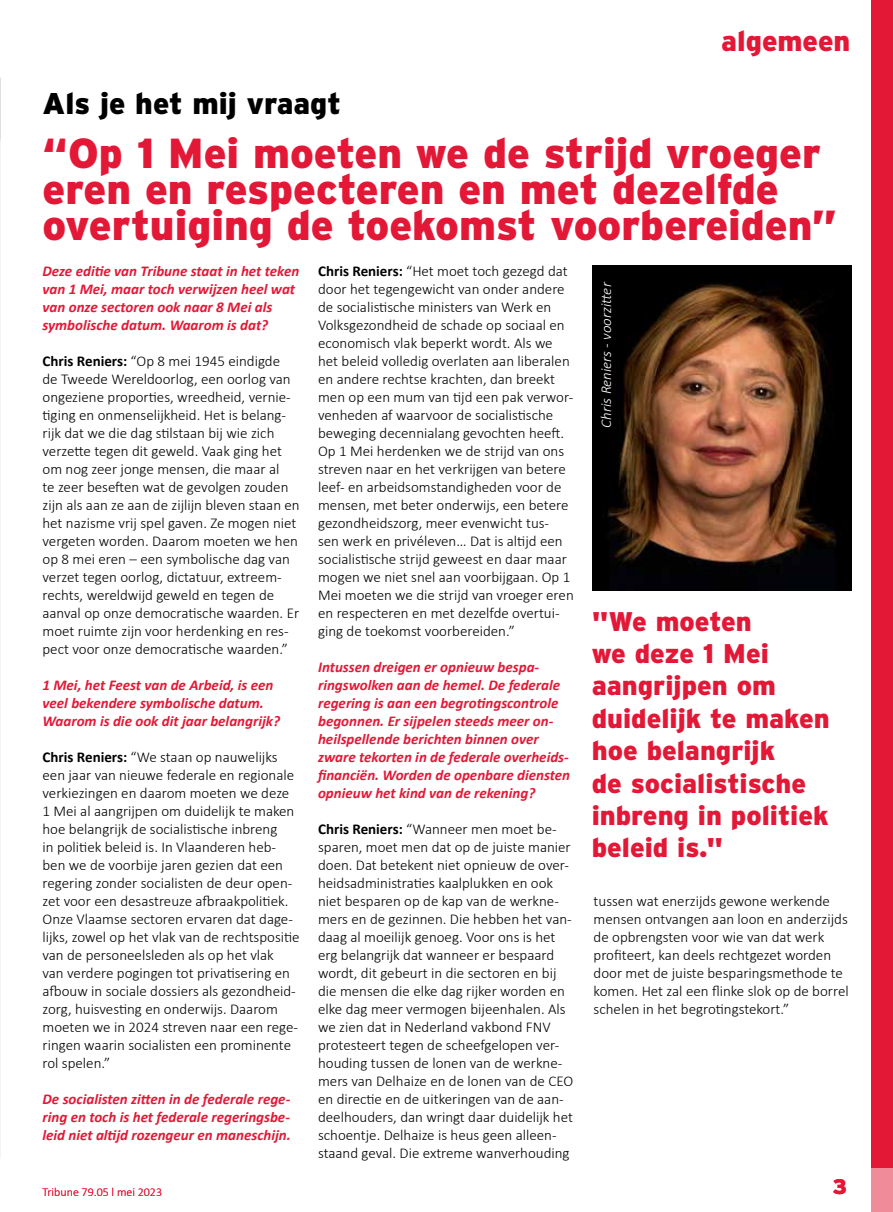
<style>
.page{position:relative;width:893px;height:1212px;background:#fff}
.page>*{position:absolute;margin:0;border:0;box-sizing:border-box;transform-origin:0 0}
.t1{font:900 42px/36px "Interstate";color:#e31837}
.t2{font:900 30px "Interstate";color:#000}
.t3{font:900 28.5px "Interstate";color:#e31837}
.t4{font:900 27px/32.4px "Interstate";color:#e31837}
.t5{font:900 21px "Interstate";color:#e31837}
.t6{font:300 15px/18px "Calibri";color:#000}
.t7{font:italic 700 15px/18px "Calibri";color:#e31837}
.t8{font:italic 300 15px "Calibri";color:#fff}
.t9{font:300 12px "Calibri";color:#e31837}
.s1{font-weight:700}
</style>
<div class="page">
<div style="left:872px;top:0;width:21px;height:1212px;background:#e31837"></div>
<svg style="left:871px;top:1168px;width:22px;height:44px"></svg>
<img style="left:592px;top:266px;width:259px;height:325px">
<h3 class="t3" style="left:721px;top:24px;width:131px">algemeen</h3>
<h2 class="t2" style="left:43px;top:86px;width:300px">Als je het mij vraagt</h2>
<h1 class="t1" style="left:43px;top:135px;width:796px">“Op 1 Mei moeten we de strijd vroeger eren en respecteren en met dezelfde overtuiging de toekomst voorbereiden”</h1>
<p class="t7" style="left:43px;top:261px;width:258px">Deze editie van Tribune staat in het teken van 1 Mei, maar toch verwijzen heel wat van onze sectoren ook naar 8 Mei als symbolische datum. Waarom is dat?</p>
<p class="t6" style="left:43px;top:352px;width:259px"><span class="s1">Chris Reniers:</span> “Op 8 mei 1945 eindigde<br>de Tweede Wereldoorlog, een oorlog van ongeziene proporties, wreedheid, vernie&shy;tiging en onmenselijkheid. Het is belang&shy;rijk dat we die dag stilstaan bij wie zich verzette tegen dit geweld. Vaak ging het om nog zeer jonge mensen, die maar al<br>te zeer beseften wat de gevolgen zouden zijn als aan ze aan de zijlijn bleven staan en het nazisme vrij spel gaven. Ze mogen niet vergeten worden. Daarom moeten we hen op 8 mei eren – een symbolische dag van verzet tegen oorlog, dictatuur, extreem&shy;rechts, wereldwijd geweld en tegen de aanval op onze democratische waarden. Er moet ruimte zijn voor herdenking en res&shy;pect voor onze democratische waarden.”</p>
<p class="t7" style="left:43px;top:675px;width:239px">1 Mei, het Feest van de Arbeid, is een veel bekendere symbolische datum.<br>Waarom is die ook dit jaar belangrijk?</p>
<p class="t6" style="left:43px;top:748px;width:259px"><span class="s1">Chris Reniers:</span> “We staan op nauwelijks een jaar van nieuwe federale en regionale verkiezingen en daarom moeten we deze 1 Mei al aangrijpen om duidelijk te maken hoe belangrijk de socialistische inbreng<br>in politiek beleid is. In Vlaanderen heb&shy;ben we de voorbije jaren gezien dat een regering zonder socialisten de deur open&shy;zet voor een desastreuze afbraakpolitiek.<br>Onze Vlaamse sectoren ervaren dat dage&shy;lijks, zowel op het vlak van de rechtspositie van de personeelsleden als op het vlak<br>van verdere pogingen tot privatisering en afbouw in sociale dossiers als gezondheid&shy;zorg, huisvesting en onderwijs. Daarom moeten we in 2024 streven naar een rege&shy;ringen waarin socialisten een prominente rol spelen.”</p>
<p class="t7" style="left:43px;top:1089px;width:250px;text-align:justify">De socialisten zitten in de federale rege&shy;ring en toch is het federale regeringsbe&shy;leid niet altijd rozengeur en maneschijn.</p>
<p class="t6" style="left:318px;top:262px;width:257px"><span class="s1">Chris Reniers:</span> “Het moet toch gezegd dat door het tegengewicht van onder andere de socialistische ministers van Werk en Volksgezondheid de schade op sociaal en economisch vlak beperkt wordt. Als we het beleid volledig overlaten aan liberalen en andere rechtse krachten, dan breekt men op een mum van tijd een pak verwor&shy;venheden af waarvoor de socialistische beweging decennialang gevochten heeft.<br>Op 1 Mei herdenken we de strijd van ons streven naar en het verkrijgen van betere leef- en arbeidsomstandigheden voor de mensen, met beter onderwijs, een betere gezondheidszorg, meer evenwicht tus&shy;sen werk en privéleven… Dat is altijd een socialistische strijd geweest en daar maar mogen we niet snel aan voorbijgaan. Op 1<br>Mei moeten we die strijd van vroeger eren en respecteren en met dezelfde overtui&shy;ging de toekomst voorbereiden.”</p>
<p class="t7" style="left:318px;top:657px;width:254px">Intussen dreigen er opnieuw bespa&shy;ringswolken aan de hemel. De federale regering is aan een begrotingscontrole begonnen. Er sijpelen steeds meer on&shy;heilspellende berichten binnen over zware tekorten in de federale overheids&shy;financiën. Worden de openbare diensten opnieuw het kind van de rekening?</p>
<p class="t6" style="left:318px;top:820px;width:257px"><span class="s1">Chris Reniers:</span> “Wanneer men moet be&shy;sparen, moet men dat op de juiste manier doen. Dat betekent niet opnieuw de over&shy;heidsadministraties kaalplukken en ook niet besparen op de kap van de werkne&shy;mers en de gezinnen. Die hebben het van&shy;daag al moeilijk genoeg. Voor ons is het erg belangrijk dat wanneer er bespaard wordt, dit gebeurt in die sectoren en bij die mensen die elke dag rijker worden en elke dag meer vermogen bijeenhalen. Als we zien dat in Nederland vakbond FNV protesteert tegen de scheefgelopen ver&shy;houding tussen de lonen van de werkne&shy;mers van Delhaize en de lonen van de CEO en directie en de uitkeringen van de aan&shy;deelhouders, dan wringt daar duidelijk het schoentje. Delhaize is heus geen alleen&shy;staand geval. Die extreme wanverhouding</p>
<p class="t8" style="left:597px;top:427px;width:147px;rotate:-90deg">Chris Reniers - voorzitter</p>
<h3 class="t4" style="left:592px;top:605px;width:239px">"We moeten<br>we deze 1 Mei aangrijpen om duidelijk te maken hoe belangrijk<br>de socialistische inbreng in politiek beleid is."</h3>
<p class="t6" style="left:594px;top:892px;width:257px">tussen wat enerzijds gewone werkende mensen ontvangen aan loon en anderzijds de opbrengsten voor wie van dat werk profiteert, kan deels rechtgezet worden door met de juiste besparingsmethode te komen. Het zal een flinke slok op de borrel schelen in het begrotingstekort.”</p>
<p class="t9" style="left:43px;top:1184px;width:121px">Tribune 79.05 l mei 2023</p>
<h3 class="t5" style="left:833px;top:1175px;width:16px">3</h3>
</div>
